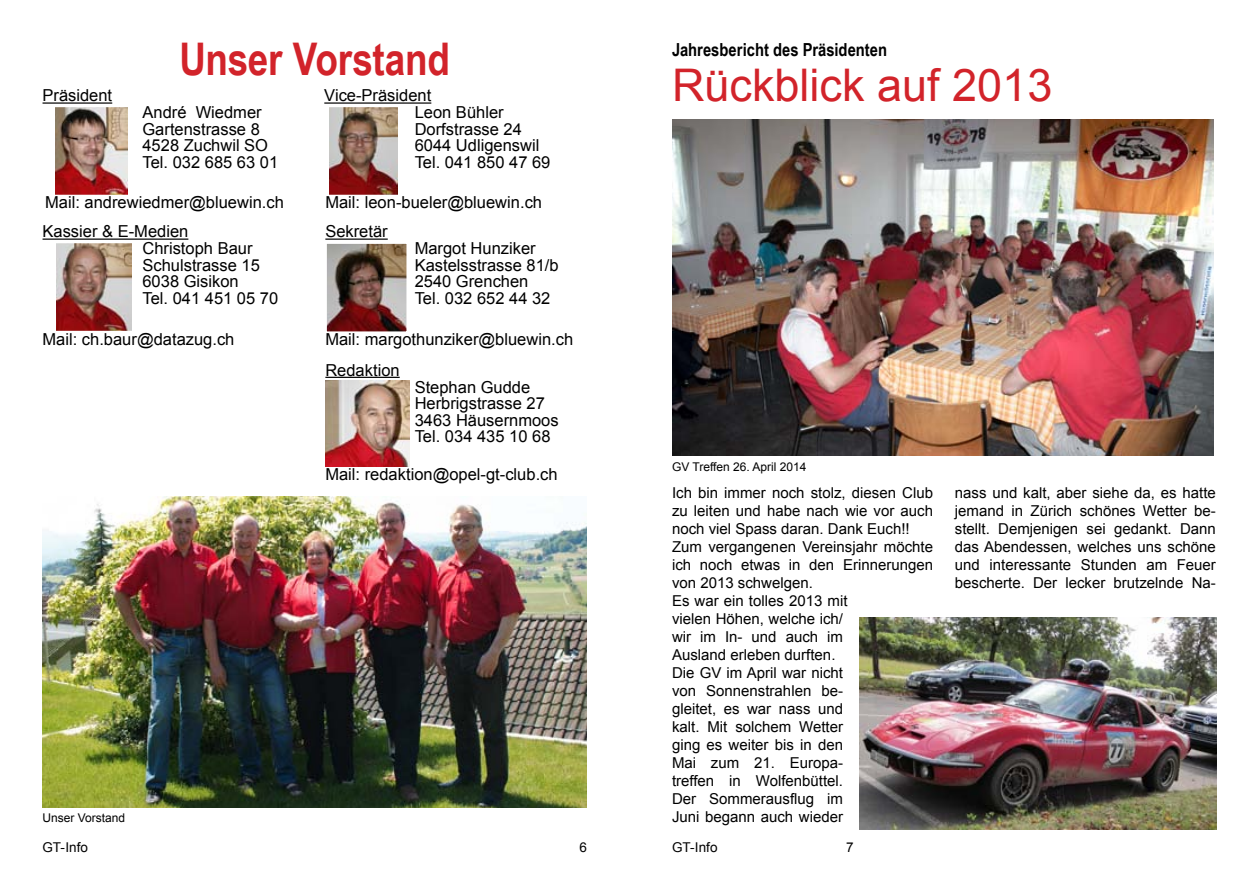
<style>
.page{position:relative;width:1259px;height:893px;background:#fff}
.page>*{position:absolute;margin:0;border:0;box-sizing:border-box;transform-origin:0 0}
.t1{font:45px "Arial";color:#d2232a}
.t2{font:700 45px "Arial Narrow";letter-spacing:-.005em;color:#d2232a}
.t3{font:700 18px "Arial Narrow";color:#000}
.t4{font:16.5px/16.5px "Arial";color:#000}
.t5{font:15px/18px "Arial";color:#000}
.t6{font:13.5px "Arial";letter-spacing:.005em;color:#000}
.t7{font:12px "Arial";color:#000}
</style>
<div class="page">
<img style="left:56px;top:108px;width:71px;height:86px">
<img style="left:329px;top:108px;width:69px;height:86px">
<img style="left:57px;top:244px;width:74px;height:86px">
<div style="left:43px;top:240px;width:102px;height:94px;border:3px solid #fff"></div>
<img style="left:328px;top:245px;width:77px;height:85px">
<div style="left:324px;top:241px;width:85px;height:93px;border:3px solid #fff"></div>
<hr style="left:43px;top:102px;width:69px;height:2px;background:#000">
<hr style="left:324px;top:102px;width:107px;height:2px;background:#000">
<hr style="left:43px;top:239px;width:145px;height:1px;background:#000">
<hr style="left:325px;top:239px;width:63px;height:1px;background:#000">
<hr style="left:325px;top:377px;width:75px;height:1px;background:#000">
<img style="left:325px;top:381px;width:84px;height:85px">
<img style="left:43px;top:496px;width:544px;height:312px">
<img style="left:672px;top:119px;width:541px;height:336px">
<img style="left:859px;top:617px;width:357px;height:212px">
<h1 class="t2" style="left:179px;top:25px;width:272px">Unser Vorstand</h1>
<p class="t4" style="left:43px;top:87px;width:71px">Präsident</p>
<p class="t4" style="left:324px;top:87px;width:108px">Vice-Präsident</p>
<p class="t4" style="left:142px;top:104px;width:137px">André Wiedmer<br>Gartenstrasse 8<br>4528 Zuchwil SO<br>Tel. 032 685 63 01</p>
<p class="t4" style="left:415px;top:104px;width:137px">Leon Bühler<br>Dorfstrasse 24<br>6044 Udligenswil<br>Tel. 041 850 47 69</p>
<p class="t4" style="left:45px;top:195px;width:240px">Mail: andrewiedmer@bluewin.ch</p>
<p class="t4" style="left:325px;top:195px;width:218px">Mail: leon-bueler@bluewin.ch</p>
<p class="t4" style="left:43px;top:223px;width:147px">Kassier &amp; E-Medien</p>
<p class="t4" style="left:325px;top:223px;width:64px">Sekretär</p>
<p class="t4" style="left:142px;top:241px;width:137px">Christoph Baur<br>Schulstrasse 15<br>6038 Gisikon<br>Tel. 041 451 05 70</p>
<p class="t4" style="left:415px;top:241px;width:145px">Margot Hunziker<br>Kastelsstrasse 81/b<br>2540 Grenchen<br>Tel. 032 652 44 32</p>
<p class="t4" style="left:43px;top:331px;width:193px">Mail: ch.baur@datazug.ch</p>
<p class="t4" style="left:325px;top:331px;width:249px">Mail: margothunziker@bluewin.ch</p>
<p class="t4" style="left:325px;top:362px;width:76px">Redaktion</p>
<p class="t4" style="left:415px;top:379px;width:145px">Stephan Gudde<br>Herbrigstrasse 27<br>3463 Häusernmoos<br>Tel. 034 435 10 68</p>
<p class="t7" style="left:43px;top:810px;width:84px">Unser Vorstand</p>
<p class="t4" style="left:325px;top:466px;width:234px">Mail: redaktion@opel-gt-club.ch</p>
<p class="t6" style="left:43px;top:838px;width:47px">GT-Info</p>
<p class="t6" style="left:579px;top:838px;width:9px">6</p>
<p class="t3" style="left:672px;top:36px;width:217px">Jahresbericht des Präsidenten</p>
<h1 class="t1" style="left:672px;top:55px;width:382px">Rückblick auf 2013</h1>
<p class="t7" style="left:672px;top:459px;width:136px">GV Treffen 26. April 2014</p>
<p class="t5" style="left:672px;top:484px;width:262px">Ich bin immer noch stolz, diesen Club zu leiten und habe nach wie vor auch noch viel Spass daran. Dank Euch!!<br>Zum vergangenen Vereinsjahr möchte ich noch etwas in den Erinnerungen von 2013 schwelgen.<br>Es war ein tolles 2013 mit<br>vielen Höhen, welche ich/<br>wir im In- und auch im<br>Ausland erleben durften.<br>Die GV im April war nicht<br>von Sonnenstrahlen be-<br>gleitet, es war nass und<br>kalt. Mit solchem Wetter<br>ging es weiter bis in den<br>Mai zum 21. Europa-<br>treffen in Wolfenbüttel.<br>Der Sommerausflug im<br>Juni begann auch wieder</p>
<p class="t5" style="left:955px;top:484px;width:262px;text-align:justify">nass und kalt, aber siehe da, es hatte jemand in Zürich schönes Wetter be&shy;stellt. Demjenigen sei gedankt. Dann das Abendessen, welches uns schöne und interessante Stunden am Feuer bescherte. Der lecker brutzelnde Na-</p>
<p class="t6" style="left:672px;top:838px;width:47px">GT-Info</p>
<p class="t6" style="left:846px;top:838px;width:9px">7</p>
</div>
